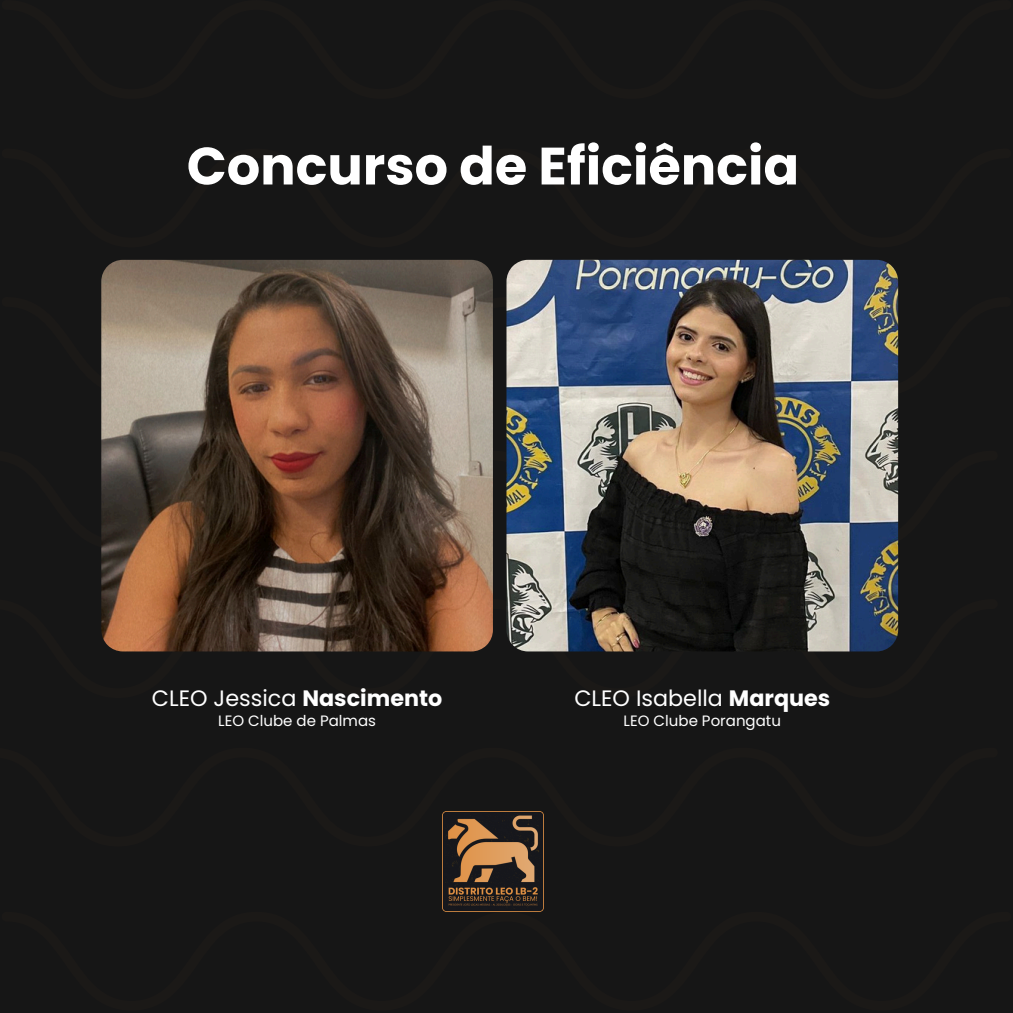
<style>
.page{position:relative;width:1013px;height:1013px;background:#fff}
.page>*{position:absolute;margin:0;border:0;box-sizing:border-box;transform-origin:0 0}
.t1{font:700 52.5px "Poppins";color:#fff}
.t2{font:22.25px "Poppins";color:#fff}
.t3{font:15px "Poppins";color:#fff}
.s1{font-weight:700}
</style>
<div class="page">
<div style="left:0;top:0;width:1012px;height:1012px;background:#161616"></div>
<img style="left:101px;top:260px;width:392px;height:391px">
<img style="left:506px;top:260px;width:392px;height:391px">
<img style="left:443px;top:811px;width:100px;height:100px">
<p class="t1" style="left:187px;top:129px;width:614px">Concurso de Eficiência</p>
<h2 class="t2" style="left:152px;top:682px;width:292px">CLEO Jessica <span class="s1">Nascimento</span></h2>
<p class="t2" style="left:574px;top:682px;width:257px">CLEO Isabella <span class="s1">Marques</span></p>
<p class="t3" style="left:218px;top:709px;width:159px">LEO Clube de Palmas</p>
<h2 class="t3" style="left:623px;top:709px;width:159px">LEO Clube Porangatu</h2>
</div>
